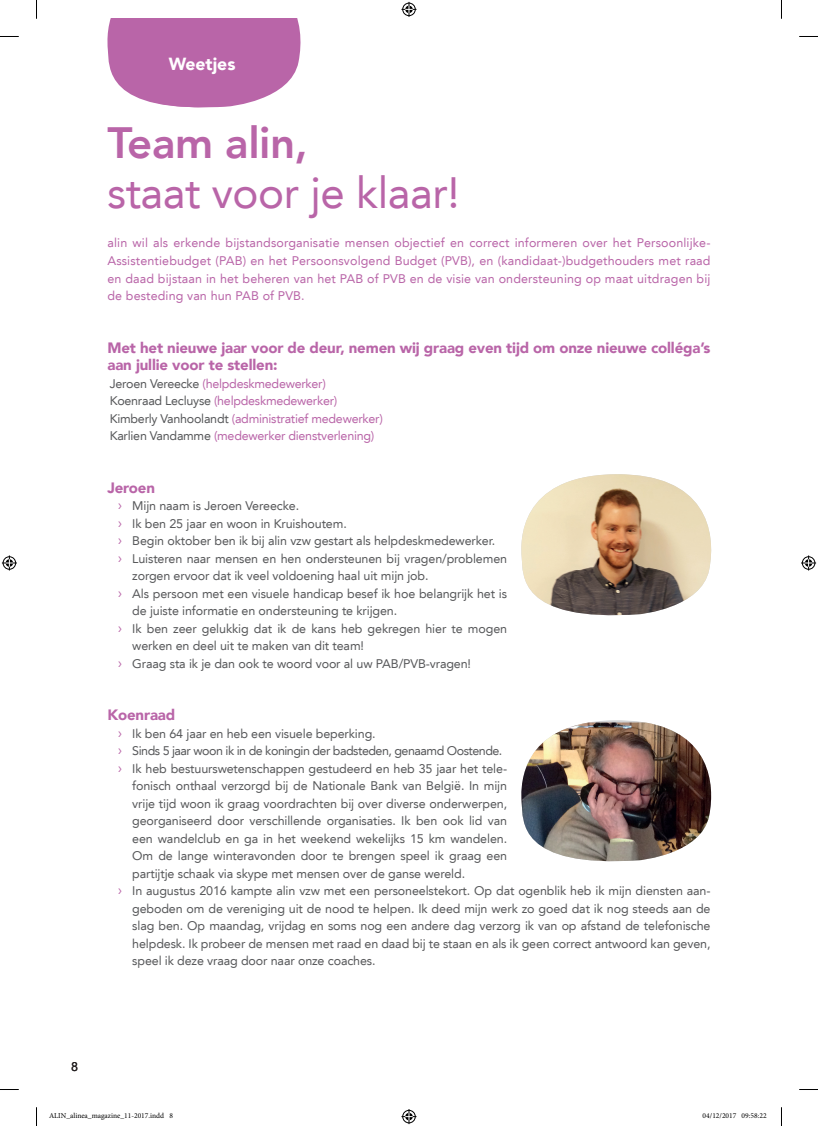
<style>
.page{position:relative;width:818px;height:1126px;background:#fff}
.page>*{position:absolute;margin:0;border:0;box-sizing:border-box;transform-origin:0 0}
.t1{font:43.75px "Avenir LT";letter-spacing:-.01em;color:#b965a8}
.t2{font:800 43.75px "Avenir LT";letter-spacing:-.01em;color:#b965a8}
.t3{font:900 17.5px "Avenir LT";color:#fff}
.t4{font:900 15px/17.5px "Avenir LT";letter-spacing:-.01em;color:#b965a8}
.t5{font:12.5px "Avenir LT";letter-spacing:-.01em;color:#57585a}
.t6{font:12.5px/17.5px "Avenir LT";letter-spacing:-.02em;color:#b965a8}
.t7{font:12.5px "Avenir LT";letter-spacing:-.04em;color:#57585a}
.t8{font:12.5px "Avenir LT";color:#231f20}
.t9{font:7.5px "Minion Pro";color:#000}
.s1{color:#57585a}
.s2{font-family:"Myriad Pro";font-size:15px;color:#b965a8}
</style>
<div class="page">
<svg style="left:107px;top:19px;width:194px;height:89px"></svg>
<img style="left:521px;top:474px;width:191px;height:142px">
<img style="left:521px;top:722px;width:191px;height:140px">
<svg style="left:0;top:36px;width:19px;height:1px"></svg>
<svg style="left:799px;top:36px;width:18px;height:1px"></svg>
<svg style="left:0;top:1089px;width:19px;height:1px"></svg>
<svg style="left:799px;top:1089px;width:18px;height:1px"></svg>
<svg style="left:36px;top:0;width:1px;height:19px"></svg>
<svg style="left:36px;top:1107px;width:1px;height:18px"></svg>
<svg style="left:401px;top:2px;width:15px;height:15px"></svg>
<svg style="left:401px;top:1109px;width:15px;height:14px"></svg>
<svg style="left:2px;top:555px;width:15px;height:15px"></svg>
<svg style="left:801px;top:555px;width:14px;height:15px"></svg>
<h2 class="t3" style="left:169px;top:54px;width:68px">We tjes</h2>
<h2 class="t3" style="left:175px;top:54px;width:55px">Nieuw</h2>
<h1 class="t2" style="left:107px;top:117px;width:202px">Team alin,</h1>
<h1 class="t1" style="left:107px;top:168px;width:353px">staat voor je klaar!</h1>
<p class="t6" style="left:107px;top:234px;width:604px;text-align:justify">alin wil als erkende bijstandsorganisatie mensen objectief en correct informeren over het Persoonlijke-Assistentiebudget (PAB) en het Persoonsvolgend Budget (PVB), en (kandidaat-)budgethouders met raad en daad bijstaan in het beheren van het PAB of PVB en de visie van ondersteuning op maat uitdragen bij de besteding van hun PAB of PVB.</p>
<p class="t4" style="left:107px;top:338px;width:604px">Met het nieuwe jaar voor de deur, nemen wij graag even tijd om onze nieuwe colléga’s aan jullie voor te stellen:</p>
<p class="t6" style="left:110px;top:374px;width:274px"><span class="s1">Jeroen Vereecke</span> (helpdeskmedewerker)<br><span class="s1">Koenraad Lecluyse</span> (helpdeskmedewerker)<br><span class="s1">Kimberly Vanhoolandt</span> (administratief medewerker)<br><span class="s1">Karlien Vandamme</span> (medewerker dienstverlening)</p>
<p class="t4" style="left:107px;top:478px;width:49px">Jeroen</p>
<p class="t5" style="left:118px;top:498px;width:182px"><span class="s2">›</span> Mijn naam is Jeroen Vereecke.</p>
<p class="t5" style="left:118px;top:516px;width:230px"><span class="s2">›</span> Ik ben 25 jaar en woon in Kruishoutem.</p>
<p class="t5" style="left:118px;top:533px;width:378px"><span class="s2">›</span> Begin oktober ben ik bij alin vzw gestart als helpdeskmedewerker.</p>
<p class="t5" style="left:118px;top:551px;width:390px"><span class="s2">›</span> Luisteren naar mensen en hen ondersteunen bij vragen/problemen</p>
<p class="t5" style="left:132px;top:568px;width:297px">zorgen ervoor dat ik veel voldoening haal uit mijn job.</p>
<p class="t5" style="left:118px;top:586px;width:390px"><span class="s2">›</span> Als persoon met een visuele handicap besef ik hoe belangrijk het is</p>
<p class="t5" style="left:132px;top:603px;width:266px">de juiste informatie en ondersteuning te krijgen.</p>
<p class="t5" style="left:118px;top:621px;width:390px"><span class="s2">›</span> Ik ben zeer gelukkig dat ik de kans heb gekregen hier te mogen</p>
<p class="t5" style="left:132px;top:638px;width:233px">werken en deel uit te maken van dit team!</p>
<p class="t5" style="left:118px;top:656px;width:354px"><span class="s2">›</span> Graag sta ik je dan ook te woord voor al uw PAB/PVB-vragen!</p>
<p class="t4" style="left:107px;top:706px;width:69px">Koenraad</p>
<p class="t5" style="left:118px;top:726px;width:259px"><span class="s2">›</span> Ik ben 64 jaar en heb een visuele beperking.</p>
<p class="t7" style="left:118px;top:743px;width:385px"><span class="s2">›</span> Sinds 5 jaar woon ik in de koningin der badsteden, genaamd Oostende.</p>
<p class="t5" style="left:118px;top:761px;width:390px"><span class="s2">›</span> Ik heb bestuurswetenschappen gestudeerd en heb 35 jaar het tele-</p>
<p class="t5" style="left:132px;top:778px;width:376px">fonisch onthaal verzorgd bij de Nationale Bank van België. In mijn</p>
<p class="t5" style="left:132px;top:796px;width:376px">vrije tijd woon ik graag voordrachten bij over diverse onderwerpen,</p>
<p class="t5" style="left:132px;top:813px;width:376px">georganiseerd door verschillende organisaties. Ik ben ook lid van</p>
<p class="t5" style="left:132px;top:831px;width:376px">een wandelclub en ga in het weekend wekelijks 15 km wandelen.</p>
<p class="t5" style="left:132px;top:848px;width:376px">Om de lange winteravonden door te brengen speel ik graag een</p>
<p class="t5" style="left:132px;top:866px;width:334px">partijtje schaak via skype met mensen over de ganse wereld.</p>
<p class="t5" style="left:118px;top:883px;width:592px"><span class="s2">›</span> In augustus 2016 kampte alin vzw met een personeelstekort. Op dat ogenblik heb ik mijn diensten aan-</p>
<p class="t5" style="left:132px;top:901px;width:579px">geboden om de vereniging uit de nood te helpen. Ik deed mijn werk zo goed dat ik nog steeds aan de</p>
<p class="t5" style="left:132px;top:918px;width:579px">slag ben. Op maandag, vrijdag en soms nog een andere dag verzorg ik van op afstand de telefonische</p>
<p class="t5" style="left:132px;top:936px;width:579px">helpdesk. Ik probeer de mensen met raad en daad bij te staan en als ik geen correct antwoord kan geven,</p>
<p class="t5" style="left:132px;top:953px;width:245px">speel ik deze vraag door naar onze coaches.</p>
<p class="t8" style="left:71px;top:1058px;width:8px">8</p>
<p class="t9" style="left:49px;top:1110px;width:125px">ALIN_alinea_magazine_11-2017.indd 8</p>
<p class="t9" style="left:702px;top:1110px;width:65px">04/12/2017 09:58:22</p>
</div>
